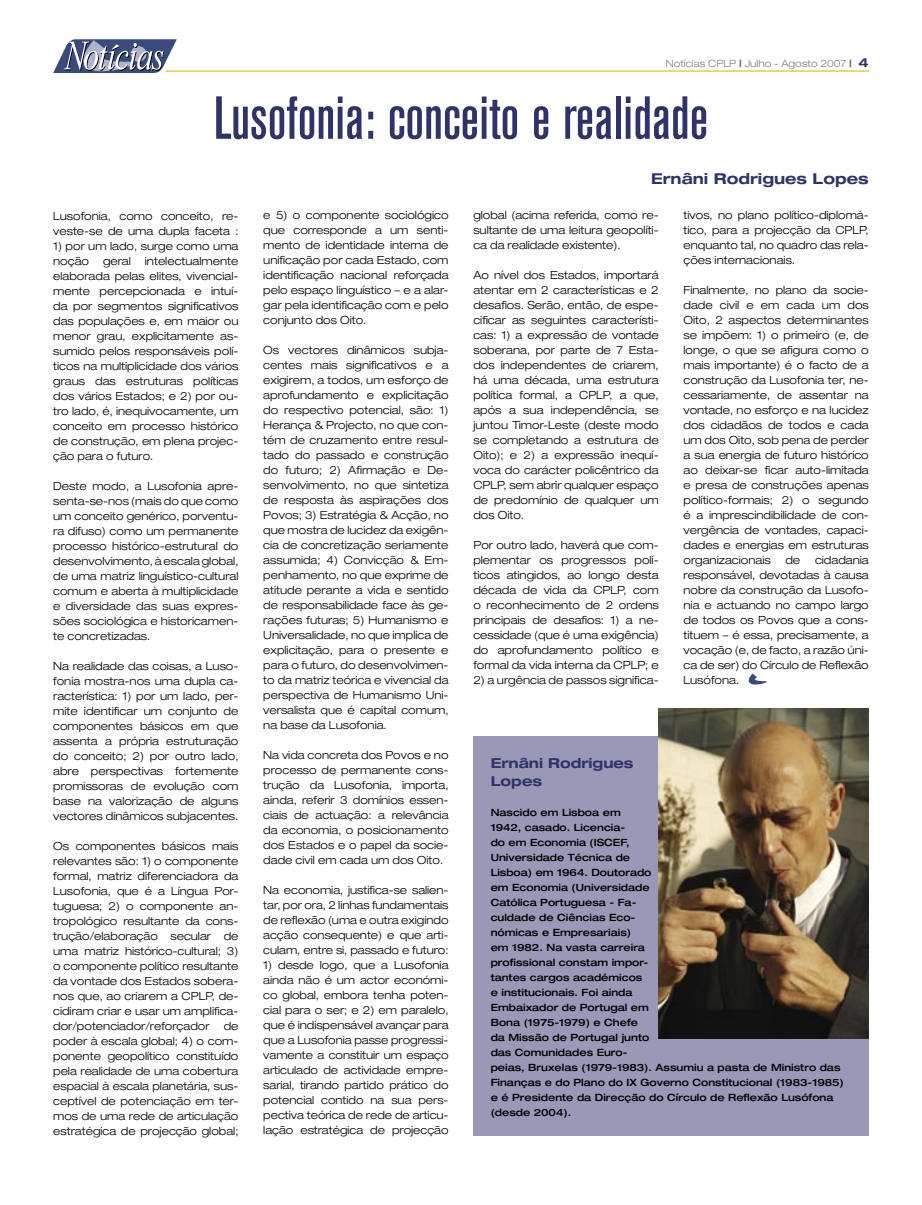
<style>
.page{position:relative;width:922px;height:1205px;background:#fff}
.page>*{position:absolute;margin:0;border:0;box-sizing:border-box;transform-origin:0 0}
.t1{font:500 condensed 60px "Akzidenz Grotesk BE";color:#2f336a}
.t2{font:700 expanded 15px "Helvetica Neue";color:#2f336a}
.t3{font:700 expanded 13.75px/17.5px "Helvetica Neue";color:#2f336a}
.t4{font:300 expanded 11.25px/15px "Helvetica Neue";color:#000;text-align:justify}
.t5{font:500 expanded 10px/15px "Helvetica Neue";color:#000}
.t6{font:300 expanded 10px "Helvetica Neue";color:#7f7f7f}
.s1{font-weight:900}
.s2{font-weight:700;font-size:12.5px;color:#2f336a}
</style>
<div class="page">
<hr style="left:166px;top:70px;width:702px;height:2px;background:#e6c126">
<svg style="left:53px;top:39px;width:124px;height:34px"></svg>
<div style="left:473px;top:736px;width:395px;height:399px;background:#9a98b7"></div>
<img style="left:658px;top:708px;width:210px;height:330px">
<svg style="left:748px;top:673px;width:18px;height:11px"></svg>
<p class="t6" style="left:665px;top:57px;width:204px">Notícias CPLP <span class="s1">|</span> Julho - Agosto 2007 <span class="s1">|</span> <span class="s2">4</span></p>
<h1 class="t1" style="left:213px;top:85px;width:496px">Lusofonia: conceito e realidade</h1>
<h2 class="t2" style="left:651px;top:169px;width:219px">Ernâni Rodrigues Lopes</h2>
<p class="t4" style="left:53px;top:209px;width:187px">Lusofonia, como conceito, re&shy;veste-se de uma dupla faceta :</p>
<p class="t4" style="left:53px;top:239px;width:187px">1) por um lado, surge como uma noção geral intelectualmente elaborada pelas elites, vivencial&shy;mente percepcionada e intuí&shy;da por segmentos significativos das populações e, em maior ou menor grau, explicitamente as&shy;sumido pelos responsáveis polí&shy;ticos na multiplicidade dos vários graus das estruturas políticas dos vários Estados; e 2) por ou&shy;tro lado, é, inequivocamente, um conceito em processo histórico de construção, em plena projec&shy;ção para o futuro.</p>
<p class="t4" style="left:53px;top:479px;width:187px">Deste modo, a Lusofonia apre&shy;senta-se-nos (mais do que como um conceito genérico, porventu&shy;ra difuso) como um permanente processo histórico-estrutural do desenvolvimento, à escala global, de uma matriz linguístico-cultural comum e aberta à multiplicidade e diversidade das suas expres&shy;sões sociológica e historicamen&shy;te concretizadas.</p>
<p class="t4" style="left:53px;top:659px;width:187px">Na realidade das coisas, a Luso&shy;fonia mostra-nos uma dupla ca&shy;racterística: 1) por um lado, per&shy;mite identificar um conjunto de componentes básicos em que assenta a própria estruturação do conceito; 2) por outro lado, abre perspectivas fortemente promissoras de evolução com base na valorização de alguns vectores dinâmicos subjacentes.</p>
<p class="t4" style="left:53px;top:839px;width:187px">Os componentes básicos mais relevantes são: 1) o componente formal, matriz diferenciadora da Lusofonia, que é a Língua Por&shy;tuguesa; 2) o componente an&shy;tropológico resultante da cons&shy;trução/elaboração secular de uma matriz histórico-cultural; 3) o componente político resultante da vontade dos Estados sobera&shy;nos que, ao criarem a CPLP, de&shy;cidiram criar e usar um amplifica&shy;dor/potenciador/reforçador de poder à escala global; 4) o com&shy;ponente geopolítico constituído pela realidade de uma cobertura espacial à escala planetária, sus&shy;ceptível de potenciação em ter&shy;mos de uma rede de articulação estratégica de projecção global;</p>
<p class="t4" style="left:683px;top:207px;width:187px">tivos, no plano político-diplomá&shy;tico, para a projecção da CPLP, enquanto tal, no quadro das rela&shy;ções internacionais.</p>
<p class="t4" style="left:683px;top:282px;width:187px">Finalmente, no plano da socie&shy;dade civil e em cada um dos Oito, 2 aspectos determinantes se impõem: 1) o primeiro (e, de longe, o que se afigura como o mais importante) é o facto de a construção da Lusofonia ter, ne&shy;cessariamente, de assentar na vontade, no esforço e na lucidez dos cidadãos de todos e cada um dos Oito, sob pena de perder a sua energia de futuro histórico ao deixar-se ficar auto-limitada e presa de construções apenas político-formais; 2) o segundo é a imprescindibilidade de con&shy;vergência de vontades, capaci&shy;dades e energias em estruturas organizacionais</p>
<p class="t4" style="left:263px;top:207px;width:187px">e 5) o componente sociológico que corresponde a um senti&shy;mento de identidade interna de unificação por cada Estado, com identificação nacional reforçada pelo espaço linguístico – e a alar&shy;gar pela identificação com e pelo conjunto dos Oito.</p>
<p class="t4" style="left:263px;top:342px;width:187px">Os vectores dinâmicos subja&shy;centes mais significativos e a exigirem, a todos, um esforço de aprofundamento e explicitação do respectivo potencial, são: 1)<br>Herança &amp; Projecto, no que con&shy;tém de cruzamento entre resul&shy;tado do passado e construção do futuro; 2) Afirmação e De&shy;senvolvimento, no que sintetiza de resposta às aspirações dos Povos; 3) Estratégia &amp; Acção, no que mostra de lucidez da exigên&shy;cia de concretização seriamente assumida; 4) Convicção &amp; Em&shy;penhamento, no que exprime de atitude perante a vida e sentido de responsabilidade face às ge&shy;rações futuras; 5) Humanismo e Universalidade, no que implica de explicitação, para o presente e para o futuro, do desenvolvimen&shy;to da matriz teórica e vivencial da perspectiva de Humanismo Uni&shy;versalista que é capital comum, na base da Lusofonia.</p>
<p class="t4" style="left:263px;top:747px;width:187px">Na vida concreta dos Povos e no processo de permanente cons&shy;trução da Lusofonia, importa, ainda, referir 3 domínios essen&shy;ciais de actuação: a relevância da economia, o posicionamento dos Estados e o papel da socie&shy;dade civil em cada um dos Oito.</p>
<p class="t4" style="left:263px;top:882px;width:187px">Na economia, justifica-se salien&shy;tar, por ora, 2 linhas fundamentais de reflexão (uma e outra exigindo acção consequente) e que arti&shy;culam, entre si, passado e futuro:</p>
<p class="t4" style="left:263px;top:957px;width:187px">1) desde logo, que a Lusofonia ainda não é um actor económi&shy;co global, embora tenha poten&shy;cial para o ser; e 2) em paralelo, que é indispensável avançar para que a Lusofonia passe progressi&shy;vamente a constituir um espaço articulado de actividade empre&shy;sarial, tirando partido prático do potencial contido na sua pers&shy;pectiva teórica de rede de articu&shy;lação estratégica de projecção</p>
<p class="t4" style="left:473px;top:207px;width:187px">global (acima referida, como re&shy;sultante de uma leitura geopolíti&shy;ca da realidade existente).</p>
<p class="t4" style="left:473px;top:267px;width:187px">Ao nível dos Estados, importará atentar em 2 características e 2 desafios. Serão, então, de espe&shy;cificar as seguintes característi&shy;cas: 1) a expressão de vontade soberana, por parte de 7 Esta&shy;dos independentes de criarem, há uma década, uma estrutura política formal, a CPLP, a que, após a sua independência, se juntou Timor-Leste (deste modo se completando a estrutura de Oito); e 2) a expressão inequí&shy;voca do carácter policêntrico da CPLP, sem abrir qualquer espaço de predomínio de qualquer um dos Oito.</p>
<p class="t4" style="left:473px;top:537px;width:187px">Por outro lado, haverá que com&shy;plementar os progressos polí&shy;ticos atingidos, ao longo desta década de vida da CPLP, com o reconhecimento de 2 ordens principais de desafios: 1) a ne&shy;cessidade (que é uma exigência) do aprofundamento político e formal da vida interna da CPLP; e</p>
<p class="t4" style="left:473px;top:672px;width:187px">2) a urgência de passos significa-</p>
<p class="t4" style="left:683px;top:552px;width:187px;text-indent:131px">cidadania responsável, devotadas à causa nobre da construção da Lusofo&shy;nia e actuando no campo largo de todos os Povos que a cons&shy;tituem – é essa, precisamente, a vocação (e, de facto, a razão úni&shy;ca de ser) do Círculo de Reflexão Lusófona.</p>
<p class="t4" style="left:785px;top:552px;width:16px">de</p>
<p class="t3" style="left:490px;top:754px;width:144px">Ernâni Rodrigues<br>Lopes</p>
<p class="t5" style="left:490px;top:804px;width:354px">Nascido em Lisboa em<br>1942, casado. Licencia-<br>do em Economia (ISCEF,<br>Universidade Técnica de<br>Lisboa) em 1964. Doutorado<br>em Economia (Universidade<br>Católica Portuguesa - Fa-<br>culdade de Ciências Eco-<br>nómicas e Empresariais)<br>em 1982. Na vasta carreira<br>profissional constam impor-<br>tantes cargos académicos<br>e institucionais. Foi ainda<br>Embaixador de Portugal em<br>Bona (1975-1979) e Chefe<br>da Missão de Portugal junto<br>das Comunidades Euro-<br>peias, Bruxelas (1979-1983). Assumiu a pasta de Ministro das<br>Finanças e do Plano do IX Governo Constitucional (1983-1985) e é Presidente da Direcção do Círculo de Reflexão Lusófona (desde 2004).</p>
</div>
